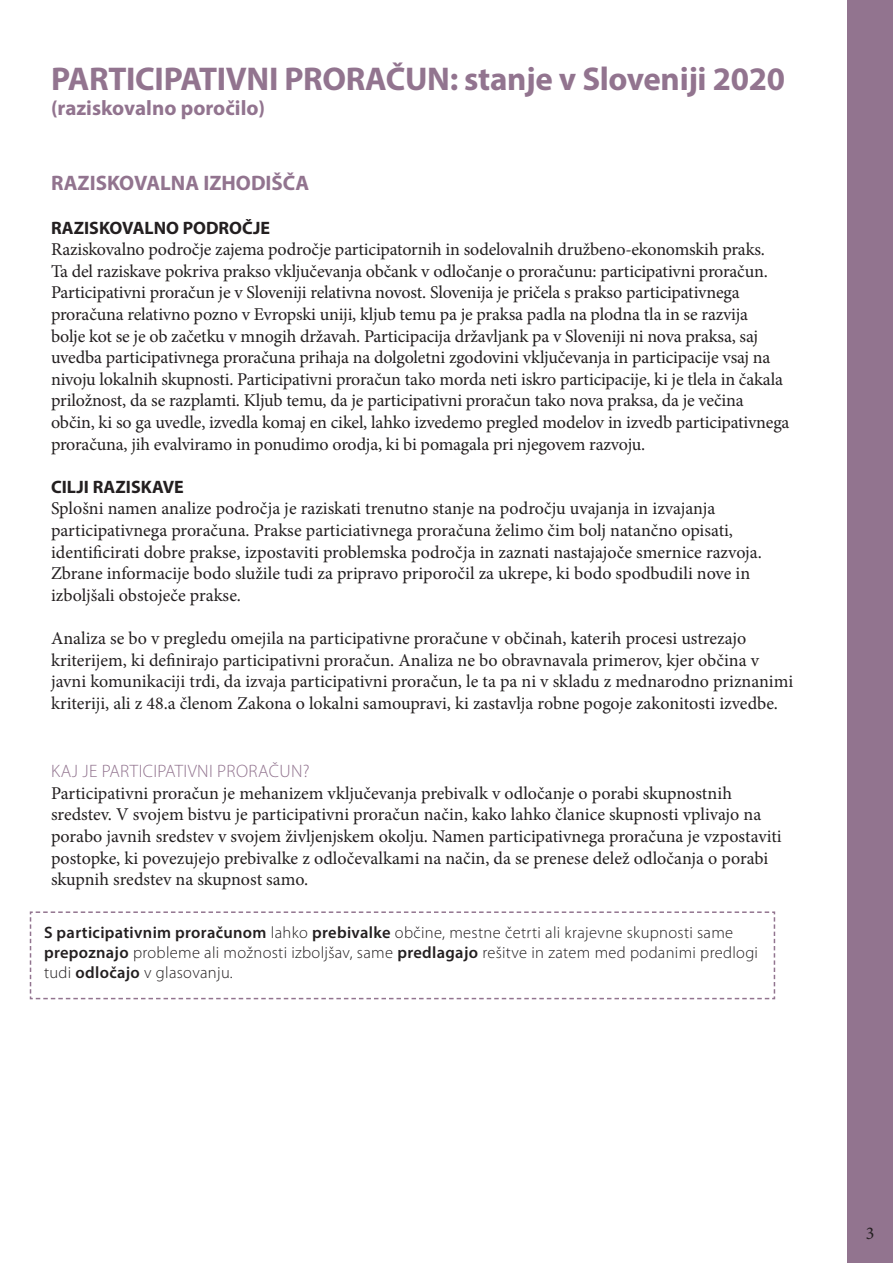
<style>
.page{position:relative;width:893px;height:1263px;background:#fff}
.page>*{position:absolute;margin:0;border:0;box-sizing:border-box;transform-origin:0 0}
.t1{font:700 33px "Myriad Pro";letter-spacing:-.01em;color:#92748f}
.t2{font:700 21px "Myriad Pro";color:#92748f}
.t3{font:18px/21.6px "Minion Pro";letter-spacing:-.005em;color:#231f20}
.t4{font:700 18px "Myriad Pro";color:#231f20}
.t5{font:300 18px "Myriad Pro";letter-spacing:.02em;color:#92748f}
.t6{font:300 16.5px/19.8px "Myriad Pro";letter-spacing:.02em;color:#231f20}
.s1{font-weight:600}
</style>
<div class="page">
<div style="left:848px;top:0;width:45px;height:1263px;background:#92748f"></div>
<svg style="left:29px;top:911px;width:747px;height:89px"></svg>
<h1 class="t1" style="left:51px;top:57px;width:735px">PARTICIPATIVNI PRORAČUN: stanje v Sloveniji 2020</h1>
<p class="t2" style="left:51px;top:94px;width:215px">(raziskovalno poročilo)</p>
<p class="t2" style="left:51px;top:170px;width:260px">RAZISKOVALNA IZHODIŠČA</p>
<p class="t4" style="left:51px;top:216px;width:220px">RAZISKOVALNO PODROČJE</p>
<p class="t3" style="left:51px;top:239px;width:740px">Raziskovalno področje zajema področje participatornih in sodelovalnih družbeno-ekonomskih praks.<br>Ta del raziskave pokriva prakso vključevanja občank v odločanje o proračunu: participativni proračun.<br>Participativni proračun je v Sloveniji relativna novost. Slovenija je pričela s prakso participativnega proračuna relativno pozno v Evropski uniji, kljub temu pa je praksa padla na plodna tla in se razvija<br>bolje kot se je ob začetku v mnogih državah. Participacija državljank pa v Sloveniji ni nova praksa, saj uvedba participativnega proračuna prihaja na dolgoletni zgodovini vključevanja in participacije vsaj na nivoju lokalnih skupnosti. Participativni proračun tako morda neti iskro participacije, ki je tlela in čakala priložnost, da se razplamti. Kljub temu, da je participativni proračun tako nova praksa, da je večina občin, ki so ga uvedle, izvedla komaj en cikel, lahko izvedemo pregled modelov in izvedb participativnega proračuna, jih evalviramo in ponudimo orodja, ki bi pomagala pri njegovem razvoju.</p>
<p class="t4" style="left:51px;top:475px;width:134px">CILJI RAZISKAVE</p>
<p class="t3" style="left:51px;top:498px;width:712px">Splošni namen analize področja je raziskati trenutno stanje na področju uvajanja in izvajanja participativnega proračuna. Prakse particiativnega proračuna želimo čim bolj natančno opisati, identificirati dobre prakse, izpostaviti problemska področja in zaznati nastajajoče smernice razvoja.<br>Zbrane informacije bodo služile tudi za pripravo priporočil za ukrepe, ki bodo spodbudili nove in izboljšali obstoječe prakse.</p>
<p class="t3" style="left:51px;top:627px;width:744px">Analiza se bo v pregledu omejila na participativne proračune v občinah, katerih procesi ustrezajo kriterijem, ki definirajo participativni proračun. Analiza ne bo obravnavala primerov, kjer občina v javni komunikaciji trdi, da izvaja participativni proračun, le ta pa ni v skladu z mednarodno priznanimi kriteriji, ali z 48.a členom Zakona o lokalni samoupravi, ki zastavlja robne pogoje zakonitosti izvedbe.</p>
<p class="t5" style="left:51px;top:760px;width:260px">Kaj je participativni proračun?</p>
<p class="t3" style="left:51px;top:782px;width:732px">Participativni proračun je mehanizem vključevanja prebivalk v odločanje o porabi skupnostnih sredstev. V svojem bistvu je participativni proračun način, kako lahko članice skupnosti vplivajo na porabo javnih sredstev v svojem življenjskem okolju. Namen participativnega proračuna je vzpostaviti postopke, ki povezujejo prebivalke z odločevalkami na način, da se prenese delež odločanja o porabi skupnih sredstev na skupnost samo.</p>
<p class="t6" style="left:44px;top:922px;width:715px"><span class="s1">S participativnim proračunom</span> lahko <span class="s1">prebivalke</span> občine, mestne četrti ali krajevne skupnosti same <span class="s1">prepoznajo</span> probleme ali možnosti izboljšav, same <span class="s1">predlagajo</span> rešitve in zatem med podanimi predlogi tudi <span class="s1">odločajo</span> v glasovanju.</p>
<p class="t3" style="left:866px;top:1222px;width:10px">3</p>
</div>
